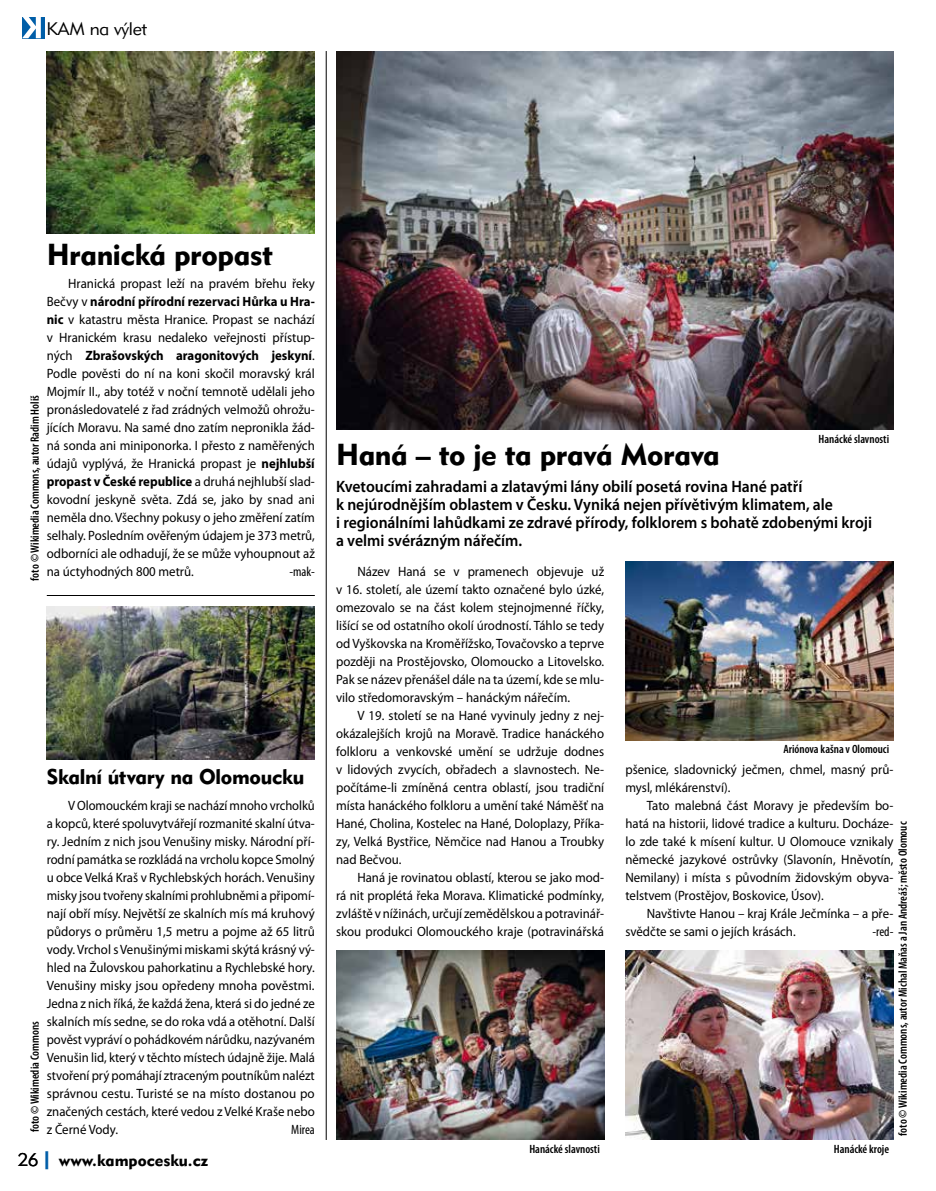
<style>
.page{position:relative;width:936px;height:1191px;background:#fff}
.page>*{position:absolute;margin:0;border:0;box-sizing:border-box;transform-origin:0 0}
.t1{font:30px "Geometric 415 AT Black A";letter-spacing:-.015em;color:#000}
.t2{font:21px "Geometric 415 AT Black A";letter-spacing:-.015em;color:#000}
.t3{font:18px "Geometric 415 AT Lite A";letter-spacing:-.01em;color:#000}
.t4{font:600 16.5px/18px "Myriad Pro";color:#000;scale:.95 1}
.t5{font:16.5px "Geometric 415 AT Black A";color:#000}
.t6{font:13.5px/18px "Myriad Pro";color:#000;text-align:justify;scale:.95 1}
.t7{font:13.5px/18px "Myriad Pro";color:#000;text-align:justify;scale:.93 1}
.t8{font:condensed 13.5px "Myriad Pro";color:#000}
.t9{font:600 condensed 12px "Myriad Pro";color:#000}
.s1{font-weight:700}
.s2{font-family:"Geometric 415 AT Lite A";font-size:18px}
.s3{font-size:18px;color:#005ea8}
</style>
<div class="page">
<img style="left:336px;top:950px;width:268px;height:190px">
<img style="left:625px;top:950px;width:268px;height:190px">
<img style="left:625px;top:561px;width:268px;height:179px">
<img style="left:47px;top:51px;width:268px;height:183px">
<img style="left:47px;top:606px;width:268px;height:153px">
<img style="left:336px;top:51px;width:557px;height:378px">
<div style="left:22px;top:17px;width:22px;height:21px;background:#005ea8"></div>
<svg style="left:22px;top:17px;width:19px;height:21px"></svg>
<hr style="left:326px;top:51px;width:1px;height:1089px;background:#000">
<hr style="left:47px;top:595px;width:268px;height:1px;background:#000">
<h3 class="t3" style="left:46px;top:17px;width:102px">KAM na výlet</h3>
<h1 class="t1" style="left:47px;top:236px;width:227px">Hranická propast</h1>
<p class="t6" style="left:47px;top:274px;width:283px;text-indent:21px">Hranická propast leží na pravém břehu řeky Bečvy v <span class="s1">národní přírodní rezervaci Hůrka u Hra&shy;nic</span> v katastru města Hranice. Propast se nachází v Hranickém krasu nedaleko veřejnosti přístup&shy;ných <span class="s1">Zbrašovských aragonitových jeskyní</span>.<br>Podle pověsti do ní na koni skočil moravský král Mojmír II., aby totéž v noční temnotě udělali jeho pronásledovatelé z řad zrádných velmožů ohrožu&shy;jících Moravu. Na samé dno zatím nepronikla žád&shy;ná sonda ani miniponorka. I přesto z naměřených údajů vyplývá, že Hranická propast je <span class="s1">nejhlubší propast v České republice</span> a druhá nejhlubší slad&shy;kovodní jeskyně světa. Zdá se, jako by snad ani neměla dno. Všechny pokusy o jeho změření zatím selhaly. Posledním ověřeným údajem je 373 metrů, odborníci ale odhadují, že se může vyhoupnout až na úctyhodných 800 metrů.</p>
<p class="t9" style="left:27px;top:580px;width:187px;rotate:-90deg">foto © Wikimedia Commons, autor Radim Holiš</p>
<p class="t8" style="left:289px;top:563px;width:27px">-mak-</p>
<h2 class="t2" style="left:47px;top:763px;width:259px">Skalní útvary na Olomoucku</h2>
<p class="t7" style="left:47px;top:796px;width:290px;text-indent:21px">V Olomouckém kraji se nachází mnoho vrcholků a kopců, které spoluvytvářejí rozmanité skalní útva&shy;ry. Jedním z nich jsou Venušiny misky. Národní pří&shy;rodní památka se rozkládá na vrcholu kopce Smolný u obce Velká Kraš v Rychlebských horách. Venušiny misky jsou tvořeny skalními prohlubněmi a připomí&shy;nají obří mísy. Největší ze skalních mís má kruhový půdorys o průměru 1,5 metru a pojme až 65 litrů vody. Vrchol s Venušinými miskami skýtá krásný vý&shy;hled na Žulovskou pahorkatinu a Rychlebské hory.<br>Venušiny misky jsou opředeny mnoha pověstmi.<br>Jedna z nich říká, že každá žena, která si do jedné ze skalních mís sedne, se do roka vdá a otěhotní. Další pověst vypráví o pohádkovém nárůdku, nazývaném Venušin lid, který v těchto místech údajně žije. Malá stvoření prý pomáhají ztraceným poutníkům nalézt správnou cestu. Turisté se na místo dostanou po značených cestách, které vedou z Velké Kraše nebo z Černé Vody.</p>
<p class="t9" style="left:27px;top:1132px;width:112px;rotate:-90deg">foto © Wikimedia Commons</p>
<p class="t8" style="left:291px;top:1121px;width:25px">Mirea</p>
<p class="t5" style="left:18px;top:1150px;width:192px"><span class="s2">26</span><span class="s3">|</span> www.kampocesku.cz</p>
<p class="t9" style="left:818px;top:431px;width:72px">Hanácké slavnosti</p>
<h1 class="t1" style="left:336px;top:436px;width:385px">Haná – to je ta pravá Morava</h1>
<p class="t4" style="left:336px;top:477px;width:565px">Kvetoucími zahradami a zlatavými lány obilí posetá rovina Hané patří<br>k nejúrodnějším oblastem v Česku. Vyniká nejen přívětivým klimatem, ale<br>i regionálními lahůdkami ze zdravé přírody, folklorem s bohatě zdobenými kroji a velmi svérázným nářečím.</p>
<p class="t6" style="left:336px;top:562px;width:284px;text-indent:21px">Název Haná se v pramenech objevuje už v 16. století, ale území takto označené bylo úzké, omezovalo se na část kolem stejnojmenné říčky, lišící se od ostatního okolí úrodností. Táhlo se tedy od Vyškovska na Kroměřížsko, Tovačovsko a teprve později na Prostějovsko, Olomoucko a Litovelsko.<br>Pak se název přenášel dále na ta území, kde se mlu&shy;vilo středomoravským – hanáckým nářečím.</p>
<p class="t6" style="left:336px;top:706px;width:284px;text-indent:21px">V 19. století se na Hané vyvinuly jedny z nej&shy;okázalejších krojů na Moravě. Tradice hanáckého folkloru a venkovské umění se udržuje dodnes v lidových zvycích, obřadech a slavnostech. Ne&shy;počítáme-li zmíněná centra oblastí, jsou tradiční místa hanáckého folkloru a umění také Náměšť na Hané, Cholina, Kostelec na Hané, Doloplazy, Příka&shy;zy, Velká Bystřice, Němčice nad Hanou a Troubky nad Bečvou.</p>
<p class="t6" style="left:336px;top:868px;width:284px;text-indent:21px">Haná je rovinatou oblastí, kterou se jako mod&shy;rá nit proplétá řeka Morava. Klimatické podmínky, zvláště v nížinách, určují zemědělskou a potravinář&shy;skou produkci Olomouckého kraje (potravinářská</p>
<p class="t9" style="left:783px;top:741px;width:107px">Ariónova kašna v Olomouci</p>
<p class="t6" style="left:625px;top:760px;width:283px">pšenice, sladovnický ječmen, chmel, masný prů&shy;mysl, mlékárenství).</p>
<p class="t6" style="left:625px;top:796px;width:283px;text-indent:21px">Tato malebná část Moravy je především bo&shy;hatá na historii, lidové tradice a kulturu. Docháze&shy;lo zde také k mísení kultur. U Olomouce vznikaly německé jazykové ostrůvky (Slavonín, Hněvotín, Nemilany) i místa s původním židovským obyva&shy;telstvem (Prostějov, Boskovice, Úsov).</p>
<p class="t6" style="left:625px;top:904px;width:283px;text-indent:21px">Navštivte Hanou – kraj Krále Ječmínka – a pře&shy;svědčte se sami o jejích krásách.</p>
<p class="t9" style="left:895px;top:1135px;width:315px;rotate:-90deg">foto © Wikimedia Commons, autor Michal Maňas a Jan Andreáš; město Olomouc</p>
<p class="t8" style="left:872px;top:923px;width:22px">-red-</p>
<p class="t9" style="left:529px;top:1141px;width:72px">Hanácké slavnosti</p>
<p class="t9" style="left:833px;top:1141px;width:57px">Hanácké kroje</p>
</div>
